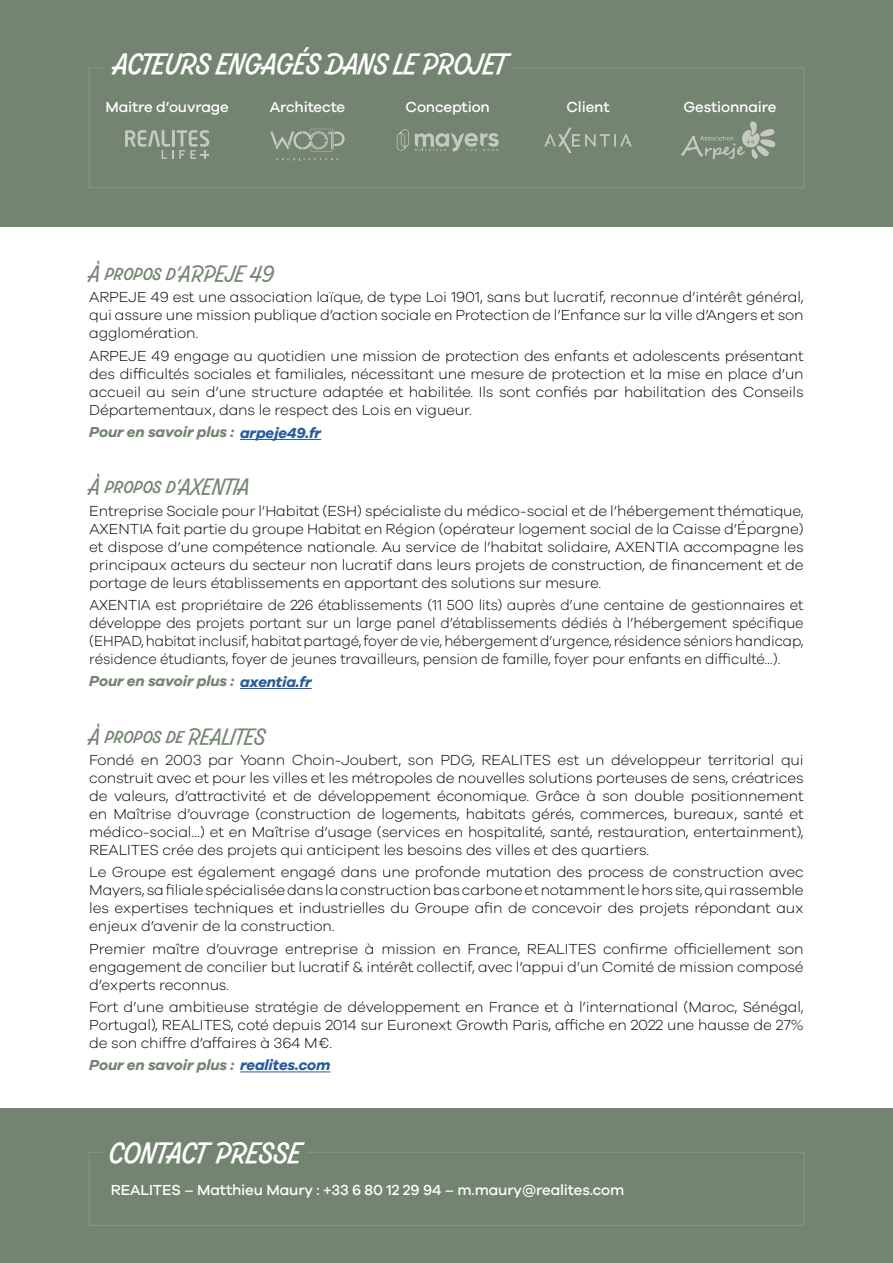
<style>
.page{position:relative;width:893px;height:1263px;background:#fff}
.page>*{position:absolute;margin:0;border:0;box-sizing:border-box;transform-origin:0 0}
.t1{font:700 27px "Alkaline";color:#fff}
.t2{font:600 21px "Alkaline Caps";color:#738570}
.t3{font:300 15px/18px "Galano Grotesque";letter-spacing:-.01em;color:#000;text-align:justify}
.t4{font:300 15px/18px "Galano Grotesque";letter-spacing:-.01em;color:#000;text-align:justify;scale:.96 1}
.t5{font:500 15px "Galano Grotesque";letter-spacing:-.01em;color:#fff}
.t6{font:italic 700 15px "Galano Grotesque";letter-spacing:-.01em;color:#738570}
.s1{color:#275b9b}
</style>
<div class="page">
<div style="left:0;top:1109px;width:893px;height:154px;background:#738570"></div>
<svg style="left:89px;top:1152px;width:715px;height:74px"></svg>
<div style="left:0;top:0;width:893px;height:226px;background:#738570"></div>
<svg style="left:89px;top:67px;width:715px;height:121px"></svg>
<div style="left:105px;top:53px;width:407px;height:19px;background:#738570"></div>
<div style="left:102px;top:1142px;width:205px;height:19px;background:#738570"></div>
<svg style="left:270px;top:129px;width:75px;height:23px"></svg>
<svg style="left:276px;top:158px;width:62px;height:2px"></svg>
<svg style="left:125px;top:130px;width:84px;height:29px"></svg>
<svg style="left:415px;top:133px;width:84px;height:19px"></svg>
<svg style="left:397px;top:129px;width:12px;height:22px"></svg>
<svg style="left:681px;top:120px;width:95px;height:40px"></svg>
<hr style="left:240px;top:439px;width:81px;height:1px;background:#275b9b">
<hr style="left:240px;top:688px;width:72px;height:1px;background:#275b9b">
<hr style="left:240px;top:1071px;width:90px;height:1px;background:#275b9b">
<svg style="left:544px;top:128px;width:88px;height:25px"></svg>
<h1 class="t1" style="left:113px;top:47px;width:394px">ACTEURS ENGAGÉS DANS LE PROJET</h1>
<p class="t5" style="left:105px;top:98px;width:125px">Maitre d’ouvrage</p>
<p class="t5" style="left:270px;top:98px;width:77px">Architecte</p>
<p class="t5" style="left:406px;top:98px;width:86px">Conception</p>
<p class="t5" style="left:684px;top:98px;width:95px">Gestionnaire</p>
<p class="t5" style="left:566px;top:98px;width:45px">Client</p>
<h2 class="t2" style="left:89px;top:261px;width:187px">À propos d’ARPEJE 49</h2>
<p class="t3" style="left:89px;top:288px;width:716px">ARPEJE 49 est une association laïque, de type Loi 1901, sans but lucratif, reconnue d’intérêt général, qui assure une mission publique d’action sociale en Protection de l’Enfance sur la ville d’Angers et son agglomération.</p>
<p class="t3" style="left:89px;top:346px;width:716px">ARPEJE 49 engage au quotidien une mission de protection des enfants et adolescents présentant des difficultés sociales et familiales, nécessitant une mesure de protection et la mise en place d’un accueil au sein d’une structure adaptée et habilitée. Ils sont confiés par habilitation des Conseils Départementaux, dans le respect des Lois en vigueur.</p>
<p class="t6" style="left:89px;top:423px;width:233px">Pour en savoir plus : <span class="s1">arpeje49.fr</span></p>
<h2 class="t2" style="left:89px;top:474px;width:162px">À propos d’AXENTIA</h2>
<p class="t3" style="left:89px;top:501px;width:716px">Entreprise Sociale pour l’Habitat (ESH) spécialiste du médico-social et de l’hébergement thématique, AXENTIA fait partie du groupe Habitat en Région (opérateur logement social de la Caisse d’Épargne) et dispose d’une compétence nationale. Au service de l’habitat solidaire, AXENTIA accompagne les principaux acteurs du secteur non lucratif dans leurs projets de construction, de financement et de portage de leurs établissements en apportant des solutions sur mesure.</p>
<p class="t4" style="left:89px;top:595px;width:746px">AXENTIA est propriétaire de 226 établissements (11 500 lits) auprès d’une centaine de gestionnaires et développe des projets portant sur un large panel d’établissements dédiés à l’hébergement spécifique (EHPAD, habitat inclusif, habitat partagé, foyer de vie, hébergement d’urgence, résidence séniors handicap, résidence étudiants, foyer de jeunes travailleurs, pension de famille, foyer pour enfants en difficulté…).</p>
<p class="t6" style="left:89px;top:672px;width:224px">Pour en savoir plus : <span class="s1">axentia.fr</span></p>
<h2 class="t2" style="left:89px;top:723px;width:179px">À propos de REALITES</h2>
<p class="t3" style="left:89px;top:750px;width:716px">Fondé en 2003 par Yoann Choin-Joubert, son PDG, REALITES est un développeur territorial qui construit avec et pour les villes et les métropoles de nouvelles solutions porteuses de sens, créatrices de valeurs, d’attractivité et de développement économique. Grâce à son double positionnement en Maîtrise d’ouvrage (construction de logements, habitats gérés, commerces, bureaux, santé et médico-social…) et en Maîtrise d’usage (services en hospitalité, santé, restauration, entertainment), REALITES crée des projets qui anticipent les besoins des villes et des quartiers.</p>
<p class="t3" style="left:89px;top:863px;width:716px">Le Groupe est également engagé dans une profonde mutation des process de construction avec Mayers, sa filiale spécialisée dans la construction bas carbone et notamment le hors site, qui rassemble les expertises techniques et industrielles du Groupe afin de concevoir des projets répondant aux enjeux d’avenir de la construction.</p>
<p class="t3" style="left:89px;top:939px;width:716px">Premier maître d’ouvrage entreprise à mission en France, REALITES confirme officiellement son engagement de concilier but lucratif &amp; intérêt collectif, avec l’appui d’un Comité de mission composé d’experts reconnus.</p>
<p class="t3" style="left:89px;top:997px;width:716px">Fort d’une ambitieuse stratégie de développement en France et à l’international (Maroc, Sénégal, Portugal), REALITES, coté depuis 2014 sur Euronext Growth Paris, affiche en 2022 une hausse de 27% de son chiffre d’affaires à 364 M€.</p>
<p class="t6" style="left:89px;top:1056px;width:243px">Pour en savoir plus : <span class="s1">realites.com</span></p>
<h1 class="t1" style="left:109px;top:1136px;width:194px">CONTACT PRESSE</h1>
<p class="t5" style="left:111px;top:1181px;width:515px">REALITES – Matthieu Maury : +33 6 80 12 29 94 – m.maury@realites.com</p>
</div>
